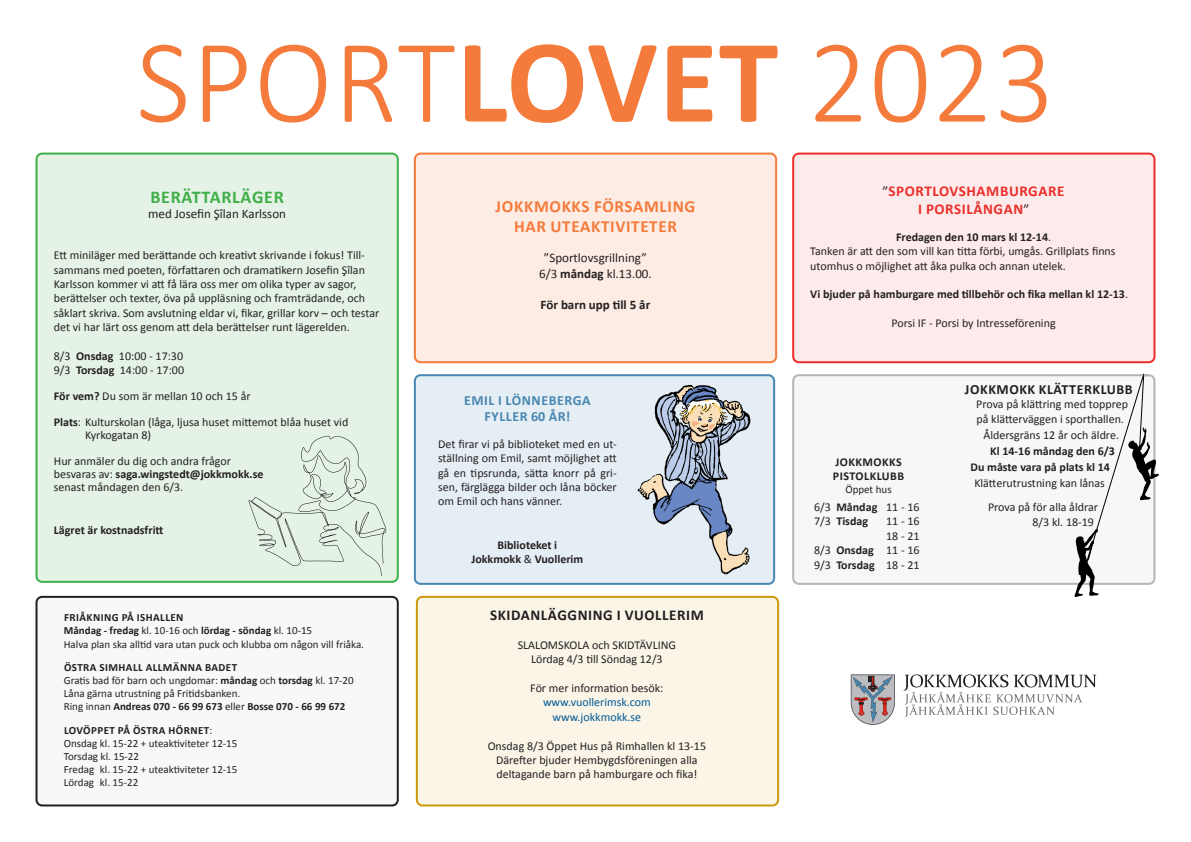
<style>
.page{position:relative;width:1191px;height:842px;background:#fff}
.page>*{position:absolute;margin:0;border:0;box-sizing:border-box;transform-origin:0 0}
.t1{font:300 120px "Calibri";letter-spacing:.01em;color:#f47b3b}
.t2{font:700 18px "Calibri";letter-spacing:.04em;color:#40ae49}
.t3{font:700 17px "Calibri";letter-spacing:.04em;color:#f47b3b}
.t4{font:700 15px "Calibri";letter-spacing:.04em;color:#eb2e2a}
.t5{font:700 15px "Calibri";letter-spacing:.04em;color:#231f20}
.t6{font:700 14px "Calibri";letter-spacing:.04em;color:#4887b1}
.t7{font:700 14px "Calibri";letter-spacing:.04em;color:#231f20}
.t8{font:13px "Calibri";color:#231f20}
.t9{font:700 13px "Calibri";color:#231f20}
.t10{font:12px/14.4px "Calibri";color:#231f20}
.t11{font:700 12px "Calibri";color:#231f20}
.t12{font:12px "Calibri";color:#005a97}
.t13{font:700 12px "Calibri";letter-spacing:.04em;color:#231f20}
.t14{font:11px "Calibri";color:#231f20}
.t15{font:700 11px "Calibri";color:#231f20}
.t16{font:700 11px "Calibri";letter-spacing:.03em;color:#231f20}
.s1{font-weight:700}
.s2{font-weight:400}
.s3{font-weight:400;font-size:14px;color:#231f20}
</style>
<div class="page">
<div style="left:37px;top:154px;width:361px;height:428px;background:#e4f3e6;border-radius:6px"></div>
<div style="left:36px;top:153px;width:363px;height:430px;border:2px solid #40ae49;border-radius:6px"></div>
<div style="left:415px;top:154px;width:361px;height:208px;background:#fdece4;border-radius:6px"></div>
<div style="left:414px;top:153px;width:363px;height:210px;border:2px solid #f47b3b;border-radius:6px"></div>
<div style="left:793px;top:154px;width:361px;height:208px;background:#fdeaea;border-radius:6px"></div>
<div style="left:792px;top:153px;width:363px;height:210px;border:2px solid #eb2e2a;border-radius:6px"></div>
<div style="left:415px;top:375px;width:359px;height:209px;background:#e5eef4;border-radius:6px"></div>
<div style="left:414px;top:374px;width:361px;height:211px;border:2px solid #4887b1;border-radius:6px"></div>
<div style="left:793px;top:375px;width:361px;height:209px;background:#f7f7f7;border-radius:6px"></div>
<div style="left:792px;top:374px;width:363px;height:211px;border:2px solid #b4b5b4;border-radius:6px"></div>
<div style="left:37px;top:597px;width:361px;height:208px;background:#f8f8f8;border-radius:6px"></div>
<div style="left:36px;top:596px;width:363px;height:210px;border:2px solid #231f20;border-radius:6px"></div>
<div style="left:417px;top:597px;width:361px;height:208px;background:#faf5e7;border-radius:6px"></div>
<div style="left:416px;top:596px;width:363px;height:210px;border:2px solid #cd990b;border-radius:6px"></div>
<svg style="left:248px;top:435px;width:139px;height:141px"></svg>
<svg style="left:1074px;top:374px;width:84px;height:223px"></svg>
<img style="left:638px;top:385px;width:113px;height:189px">
<svg style="left:850px;top:674px;width:45px;height:51px;background:#a8a1a6"></svg>
<svg style="left:903px;top:674px;width:193px;height:43px"></svg>
<p class="t1" style="left:136px;top:7px;width:920px">SPORT<span class="s1">LOVET</span> 2023</p>
<p class="t2" style="left:150px;top:186px;width:135px">BERÄTTARLÄGER</p>
<p class="t8" style="left:148px;top:206px;width:139px">med Josefin Şîlan Karlsson</p>
<p class="t10" style="left:54px;top:247px;width:327px">Ett miniläger med berättande och kreativt skrivande i fokus! Till&shy;sammans med poeten, författaren och dramatikern Josefin Şîlan Karlsson kommer vi att få lära oss mer om olika typer av sagor, berättelser och texter, öva på uppläsning och framträdande, och såklart skriva. Som avslutning eldar vi, fikar, grillar korv – och testar det vi har lärt oss genom att dela berättelser runt lägerelden.</p>
<p class="t10" style="left:54px;top:348px;width:131px">8/3 <span class="s1">Onsdag</span> 10:00 - 17:30</p>
<p class="t10" style="left:54px;top:362px;width:132px">9/3 <span class="s1">Torsdag</span> 14:00 - 17:00</p>
<p class="t10" style="left:54px;top:388px;width:198px"><span class="s1">För vem?</span> Du som är mellan 10 och 15 år</p>
<p class="t10" style="left:54px;top:414px;width:296px"><span class="s1">Plats</span>: Kulturskolan (låga, ljusa huset mittemot blåa huset vid</p>
<p class="t10" style="left:85px;top:427px;width:68px">Kyrkogatan 8)</p>
<p class="t10" style="left:54px;top:453px;width:179px">Hur anmäler du dig och andra frågor</p>
<p class="t11" style="left:54px;top:466px;width:211px"><span class="s2">besvaras av:</span> saga.wingstedt@jokkmokk.se</p>
<p class="t10" style="left:54px;top:479px;width:131px">senast måndagen den 6/3.</p>
<p class="t11" style="left:54px;top:522px;width:111px">Lägret är kostnadsfritt</p>
<p class="t16" style="left:64px;top:611px;width:121px">FRIÅKNING PÅ ISHALLEN</p>
<p class="t15" style="left:64px;top:624px;width:250px">Måndag - fredag <span class="s2">kl. 10-16 och</span> lördag - söndag <span class="s2">kl. 10-15</span></p>
<p class="t14" style="left:64px;top:637px;width:302px">Halva plan ska alltid vara utan puck och klubba om någon vill friåka.</p>
<p class="t16" style="left:64px;top:660px;width:175px">ÖSTRA SIMHALL ALLMÄNNA BADET</p>
<p class="t14" style="left:64px;top:673px;width:291px">Gratis bad för barn och ungdomar: <span class="s1">måndag</span> och <span class="s1">torsdag</span> kl. 17-20</p>
<p class="t14" style="left:64px;top:687px;width:178px">Låna gärna utrustning på Fritidsbanken.</p>
<p class="t15" style="left:64px;top:700px;width:283px"><span class="s2">Ring innan</span> Andreas 070 - 66 99 673 <span class="s2">eller</span> Bosse 070 - 66 99 672</p>
<p class="t16" style="left:64px;top:723px;width:150px">LOVÖPPET PÅ ÖSTRA HÖRNET<span class="s2">:</span></p>
<p class="t14" style="left:64px;top:736px;width:175px">Onsdag kl. 15-22 + uteaktiviteter 12-15</p>
<p class="t14" style="left:64px;top:749px;width:77px">Torsdag kl. 15-22</p>
<p class="t14" style="left:64px;top:763px;width:175px">Fredag kl. 15-22 + uteaktiviteter 12-15</p>
<p class="t14" style="left:64px;top:776px;width:76px">Lördag kl. 15-22</p>
<p class="t3" style="left:495px;top:195px;width:201px">JOKKMOKKS FÖRSAMLING</p>
<p class="t3" style="left:514px;top:216px;width:164px">HAR UTEAKTIVITETER</p>
<p class="t8" style="left:544px;top:250px;width:104px">”Sportlovsgrillning”</p>
<p class="t8" style="left:539px;top:265px;width:114px">6/3 <span class="s1">måndag</span> kl.13.00.</p>
<p class="t9" style="left:540px;top:296px;width:111px">För barn upp till 5 år</p>
<p class="t6" style="left:464px;top:391px;width:128px">EMIL I LÖNNEBERGA</p>
<p class="t6" style="left:484px;top:408px;width:87px">FYLLER 60 ÅR!</p>
<p class="t10" style="left:438px;top:436px;width:180px;text-align:justify">Det firar vi på biblioteket med en ut&shy;ställning om Emil, samt möjlighet att gå en tipsrunda, sätta knorr på gri&shy;sen, färglägga bilder och låna böcker om Emil och hans vänner.</p>
<p class="t11" style="left:497px;top:537px;width:61px">Biblioteket i</p>
<p class="t11" style="left:471px;top:552px;width:113px">Jokkmokk <span class="s2">&amp;</span> Vuollerim</p>
<p class="t5" style="left:490px;top:606px;width:215px">SKIDANLÄGGNING I VUOLLERIM</p>
<p class="t10" style="left:518px;top:637px;width:160px">SLALOMSKOLA och SKIDTÄVLING</p>
<p class="t10" style="left:531px;top:651px;width:133px">Lördag 4/3 till Söndag 12/3</p>
<p class="t10" style="left:530px;top:680px;width:135px">För mer information besök:</p>
<p class="t12" style="left:543px;top:695px;width:109px">www.vuollerimsk.com</p>
<p class="t12" style="left:552px;top:709px;width:90px">www.jokkmokk.se</p>
<p class="t10" style="left:488px;top:738px;width:220px">Onsdag 8/3 Öppet Hus på Rimhallen kl 13-15</p>
<p class="t10" style="left:496px;top:752px;width:203px">Därefter bjuder Hembygdsföreningen alla</p>
<p class="t10" style="left:496px;top:767px;width:202px">deltagande barn på hamburgare och fika!</p>
<p class="t4" style="left:882px;top:182px;width:184px"><span class="s3">”</span>SPORTLOVSHAMBURGARE</p>
<p class="t4" style="left:918px;top:200px;width:113px">I PORSILÅNGAN<span class="s3">”</span></p>
<p class="t11" style="left:896px;top:229px;width:157px">Fredagen den 10 mars kl 12-14<span class="s2">.</span></p>
<p class="t10" style="left:810px;top:243px;width:307px">Tanken är att den som vill kan titta förbi, umgås. Grillplats finns utomhus o möjlighet att åka pulka och annan utelek.</p>
<p class="t11" style="left:810px;top:287px;width:319px">Vi bjuder på hamburgare med tillbehör och fika mellan kl 12-13<span class="s2">.</span></p>
<p class="t10" style="left:891px;top:315px;width:166px">Porsi IF - Porsi by Intresseförening</p>
<p class="t13" style="left:835px;top:454px;width:68px">JOKKMOKKS</p>
<p class="t13" style="left:833px;top:469px;width:73px">PISTOLKLUBB</p>
<p class="t14" style="left:845px;top:483px;width:48px">Öppet hus</p>
<p class="t10" style="left:814px;top:499px;width:107px">6/3 <span class="s1">Måndag</span> 11 - 16</p>
<p class="t11" style="left:814px;top:514px;width:55px"><span class="s2">7/3</span> Tisdag</p>
<p class="t10" style="left:886px;top:514px;width:35px">11 - 16</p>
<p class="t10" style="left:886px;top:528px;width:35px">18 - 21</p>
<p class="t10" style="left:814px;top:542px;width:107px">8/3 <span class="s1">Onsdag</span> 11 - 16</p>
<p class="t10" style="left:814px;top:557px;width:107px">9/3 <span class="s1">Torsdag</span> 18 - 21</p>
<p class="t7" style="left:965px;top:381px;width:169px">JOKKMOKK KLÄTTERKLUBB</p>
<p class="t10" style="left:976px;top:396px;width:153px">Prova på klättring med topprep</p>
<p class="t10" style="left:976px;top:411px;width:149px">på klätterväggen i sporthallen.</p>
<p class="t10" style="left:983px;top:427px;width:137px">Åldersgräns 12 år och äldre.</p>
<p class="t11" style="left:990px;top:443px;width:126px">Kl 14-16 måndag den 6/3</p>
<p class="t11" style="left:970px;top:459px;width:141px">Du måste vara på plats kl 14</p>
<p class="t10" style="left:974px;top:475px;width:132px">Klätterutrustning kan lånas</p>
<p class="t10" style="left:988px;top:499px;width:111px">Prova på för alla åldrar</p>
<p class="t10" style="left:1032px;top:514px;width:63px">8/3 kl. 18-19</p>
</div>
